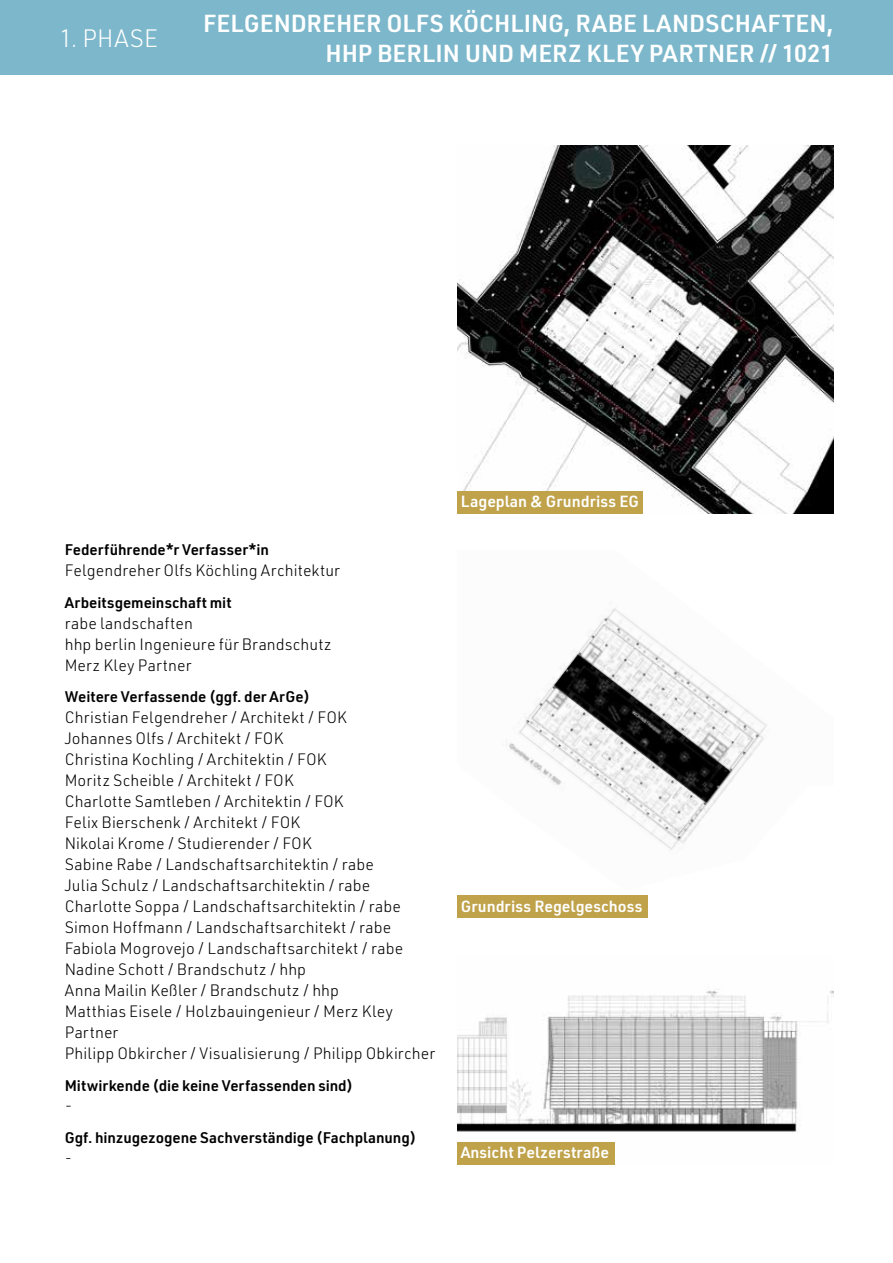
<style>
.page{position:relative;width:893px;height:1263px;background:#fff}
.page>*{position:absolute;margin:0;border:0;box-sizing:border-box;transform-origin:0 0}
.t1{font:600 24px/30px "URWDIN";color:#fff;text-align:right}
.t2{font:300 24px "URWDIN";letter-spacing:.025em;color:#fff}
.t3{font:300 15.75px/21px "URWDIN";letter-spacing:.01em;color:#000}
.t4{font:600 15.75px "URWDIN";color:#fff}
.t5{font:600 15px "URWDIN";color:#000}
.t6{font:300 15px "URWDIN";color:#000}
</style>
<div class="page">
<img style="left:457px;top:989px;width:376px;height:175px">
<img style="left:457px;top:146px;width:376px;height:367px">
<img style="left:506px;top:608px;width:261px;height:145px">
<svg style="left:457px;top:753px;width:296px;height:165px"></svg>
<div style="left:0;top:0;width:893px;height:74px;background:#7cb7cb"></div>
<div style="left:457px;top:895px;width:191px;height:22px;background:#bfa24a"></div>
<div style="left:457px;top:1142px;width:157px;height:22px;background:#bfa24a"></div>
<div style="left:457px;top:491px;width:186px;height:22px;background:#bfa24a"></div>
<h1 class="t2" style="left:60px;top:22px;width:100px">1. PHASE</h1>
<h1 class="t1" style="left:203px;top:7px;width:632px">FELGENDREHER OLFS KÖCHLING, RABE LANDSCHAFTEN,<br>HHP BERLIN UND MERZ KLEY PARTNER // 1021</h1>
<p class="t4" style="left:461px;top:491px;width:179px">Lageplan &amp; Grundriss EG</p>
<p class="t5" style="left:65px;top:540px;width:206px">Federführende*r Verfasser*in</p>
<p class="t3" style="left:65px;top:560px;width:277px">Felgendreher Olfs Köchling Architektur</p>
<p class="t5" style="left:65px;top:592px;width:168px">Arbeitsgemeinschaft mit</p>
<p class="t3" style="left:65px;top:612px;width:268px">rabe landschaften<br>hhp berlin Ingenieure für Brandschutz<br>Merz Kley Partner</p>
<p class="t5" style="left:65px;top:687px;width:247px">Weitere Verfassende (ggf. der ArGe)</p>
<p class="t3" style="left:65px;top:707px;width:372px">Christian Felgendreher / Architekt / FOK<br>Johannes Olfs / Architekt / FOK<br>Christina Kochling / Architektin / FOK<br>Moritz Scheible / Architekt / FOK<br>Charlotte Samtleben / Architektin / FOK<br>Felix Bierschenk / Architekt / FOK<br>Nikolai Krome / Studierender / FOK<br>Sabine Rabe / Landschaftsarchitektin / rabe<br>Julia Schulz / Landschaftsarchitektin / rabe Charlotte Soppa / Landschaftsarchitektin / rabe Simon Hoffmann / Landschaftsarchitekt / rabe Fabiola Mogrovejo / Landschaftsarchitekt / rabe Nadine Schott / Brandschutz / hhp<br>Anna Mailin Keßler / Brandschutz / hhp<br>Matthias Eisele / Holzbauingenieur / Merz Kley Partner<br>Philipp Obkircher / Visualisierung / Philipp Obkircher</p>
<p class="t5" style="left:65px;top:1075px;width:290px">Mitwirkende (die keine Verfassenden sind)</p>
<p class="t3" style="left:65px;top:1095px;width:9px">-</p>
<p class="t5" style="left:65px;top:1128px;width:353px">Ggf. hinzugezogene Sachverständige (Fachplanung)</p>
<p class="t6" style="left:65px;top:1149px;width:9px">-</p>
<p class="t4" style="left:461px;top:895px;width:183px">Grundriss Regelgeschoss</p>
<p class="t4" style="left:461px;top:1142px;width:150px">Ansicht Pelzerstraße</p>
</div>
